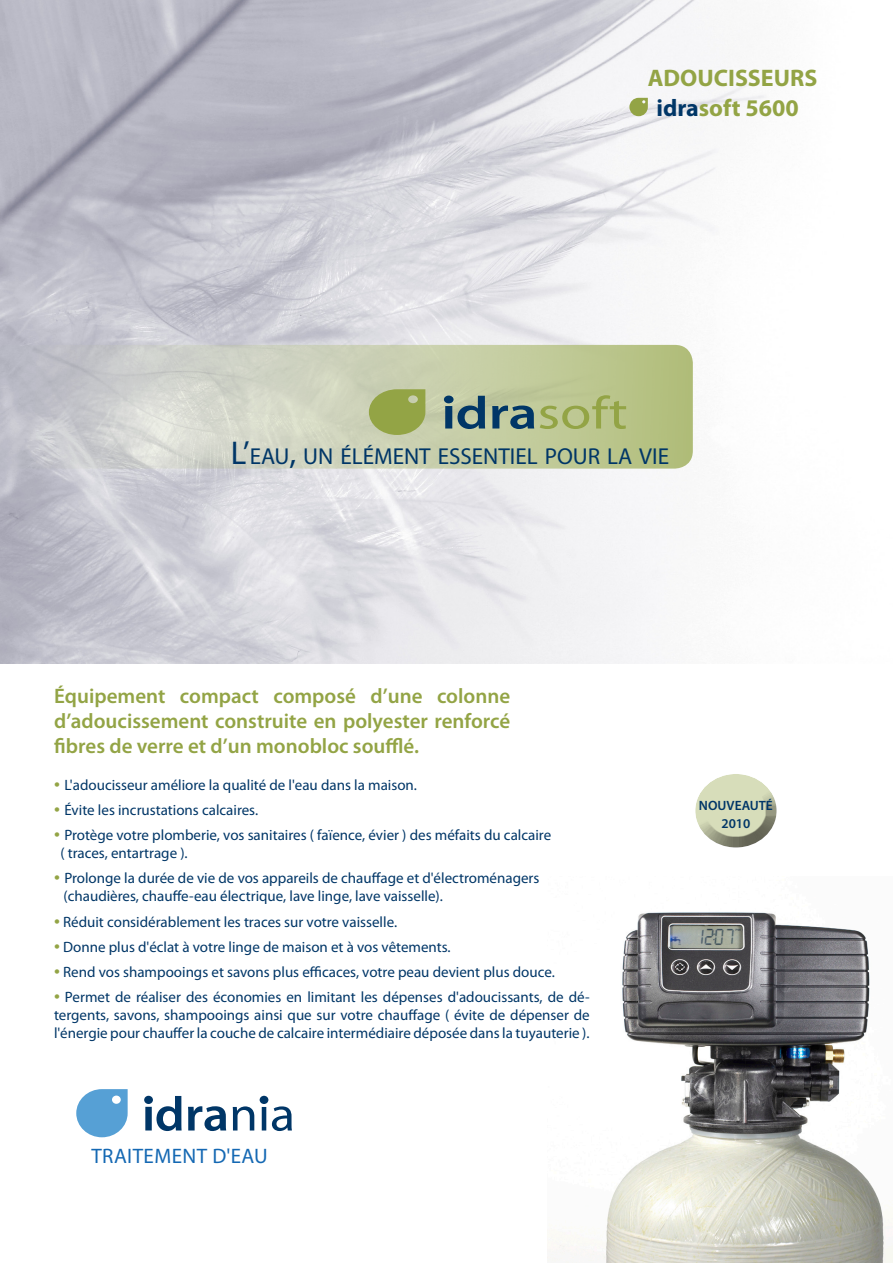
<style>
.page{position:relative;width:893px;height:1263px;background:#fff}
.page>*{position:absolute;margin:0;border:0;box-sizing:border-box;transform-origin:0 0}
.t1{font:700 24px "Myriad Pro";color:#93a445}
.t2{font:23.1px "Myriad Pro";color:#003667}
.t3{font:600 21px/25.2px "Myriad Pro";color:#93a445;text-align:justify}
.Titulars{font:21px "Myriad Pro";letter-spacing:.02em;color:#1468b3}
.t4{font:15px/18px "Myriad Pro";color:#003667;text-align:justify}
.t5{font:600 13.5px "Myriad Pro";color:#003667}
.s1{color:#003667}
.s2{font-size:33px}
.s3{font-size:21px;color:#93a445}
</style>
<div class="page">
<img style="left:0;top:0;width:766px;height:663px">
<svg style="left:76px;top:1089px;width:52px;height:48px"></svg>
<svg style="left:144px;top:1096px;width:148px;height:35px"></svg>
<svg style="left:0;top:345px;width:693px;height:124px;background:#c8cdb5"></svg>
<svg style="left:369px;top:389px;width:56px;height:46px;background:#9cab59"></svg>
<svg style="left:540px;top:395px;width:86px;height:34px;background:#b0bc7a"></svg>
<svg style="left:445px;top:396px;width:89px;height:33px;background:#718c88"></svg>
<div style="left:444px;top:396px;width:10px;height:7px;background:#003667;border-radius:50%"></div>
<img style="left:547px;top:912px;width:346px;height:351px">
<div style="left:693px;top:771px;width:84px;height:56px;background:#fff;opacity:.75"></div>
<div style="left:693px;top:782px;width:84px;height:66px;background:#231f20;opacity:.75"></div>
<svg style="left:629px;top:98px;width:19px;height:18px"></svg>
<p class="t1" style="left:648px;top:62px;width:171px">ADOUCISSEURS</p>
<p class="t1" style="left:656px;top:92px;width:144px"><span class="s1">idra</span>soft 5600</p>
<p class="t2" style="left:231px;top:442px;width:440px"><span class="s2">L’</span>EAU<span class="s2">,</span> UN ÉLÉMENT ESSENTIEL POUR LA VIE</p>
<p class="t3" style="left:54px;top:683px;width:458px">Équipement compact composé d’une colonne d’adoucissement construite en polyester renforcé fibres de verre et d’un monobloc soufflé.</p>
<p class="t4" style="left:54px;top:775px;width:364px"><span class="s3">•</span> L'adoucisseur améliore la qualité de l'eau dans la maison.</p>
<p class="t4" style="left:54px;top:801px;width:206px"><span class="s3">•</span> Évite les incrustations calcaires.</p>
<p class="t4" style="left:54px;top:826px;width:499px"><span class="s3">•</span> Protège votre plomberie, vos sanitaires ( faïence, évier ) des méfaits du calcaire</p>
<p class="t4" style="left:60px;top:844px;width:129px">( traces, entartrage ).</p>
<p class="t4" style="left:54px;top:869px;width:487px"><span class="s3">•</span> Prolonge la durée de vie de vos appareils de chauffage et d'électroménagers</p>
<p class="t4" style="left:64px;top:887px;width:381px">(chaudières, chauffe-eau électrique, lave linge, lave vaisselle).</p>
<p class="t4" style="left:54px;top:912px;width:345px"><span class="s3">•</span> Réduit considérablement les traces sur votre vaisselle.</p>
<p class="t4" style="left:54px;top:937px;width:398px"><span class="s3">•</span> Donne plus d'éclat à votre linge de maison et à vos vêtements.</p>
<p class="t4" style="left:54px;top:963px;width:502px"><span class="s3">•</span> Rend vos shampooings et savons plus efficaces, votre peau devient plus douce.</p>
<p class="t4" style="left:54px;top:988px;width:537px"><span class="s3">•</span> Permet de réaliser des économies en limitant les dépenses d'adoucissants, de dé&shy;tergents, savons, shampooings ainsi que sur votre chauffage ( évite de dépenser de l'énergie pour chauffer la couche de calcaire intermédiaire déposée dans la tuyauterie ).</p>
<p class="Titulars" style="left:91px;top:1143px;width:178px">TRAITEMENT D'EAU</p>
<p class="t5" style="left:699px;top:797px;width:75px">NOUVEAUTÉ</p>
<p class="t5" style="left:721px;top:815px;width:30px">2010</p>
</div>
